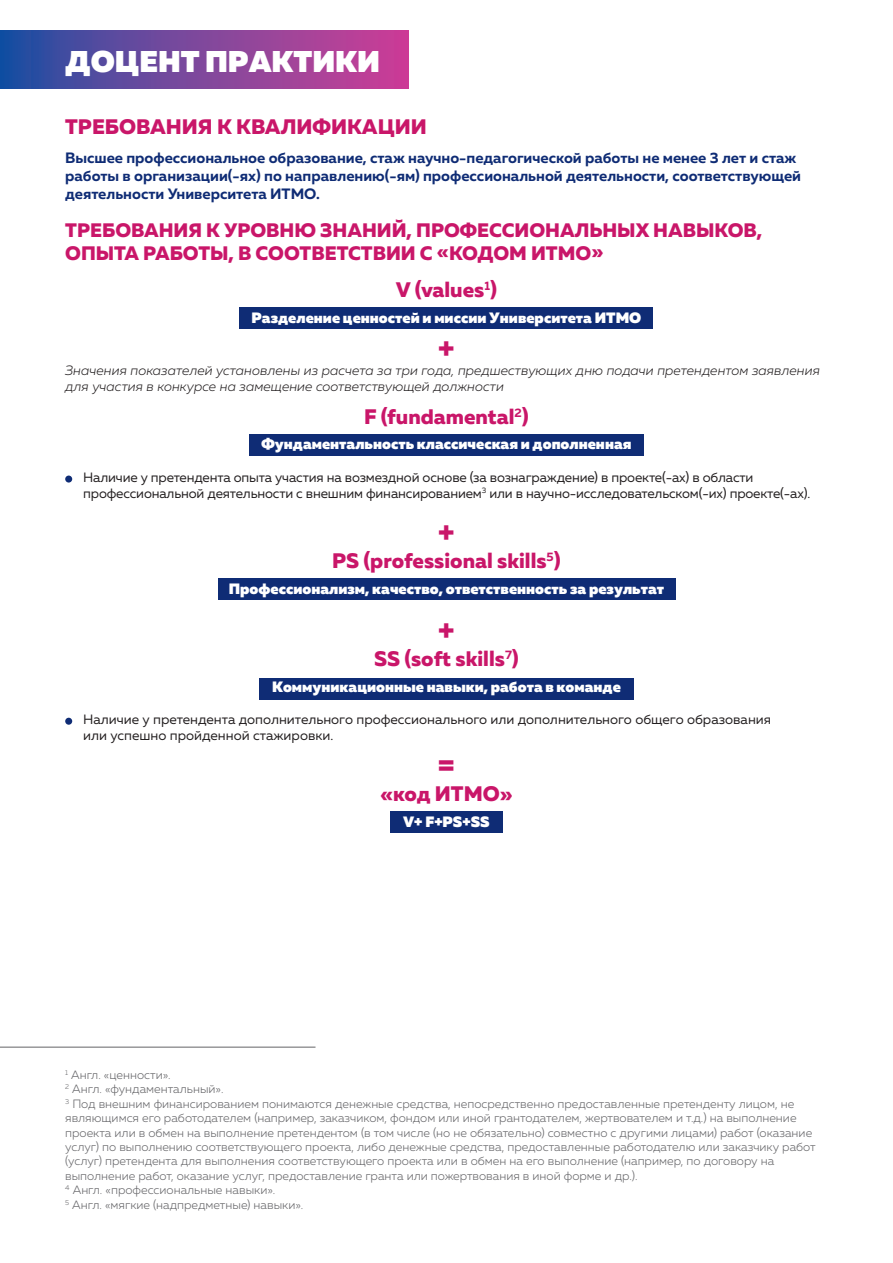
<style>
.page{position:relative;width:893px;height:1263px;background:#fff}
.page>*{position:absolute;margin:0;border:0;box-sizing:border-box;transform-origin:0 0}
.t1{font:900 30px "Muller";color:#fff}
.t2{font:800 30px "Muller";color:#c91669}
.t3{font:800 21px "Muller";color:#c91669}
.t4{font:800 19.5px/23.4px "Muller";color:#c91669}
.t5{font:700 15px/18px "Muller";color:#0f2c75}
.t6{font:900 15px "Muller";color:#fff}
.t7{font:13.5px/16.2px "Muller";letter-spacing:-.01em;color:#231f20}
.t8{font:italic 300 13.5px/16.2px "Muller";color:#231f20}
.t9{font:300 12px/14.4px "Muller";color:#636366}
</style>
<div class="page">
<div style="left:240px;top:308px;width:413px;height:21px;background:#0f2c75"></div>
<div style="left:249px;top:434px;width:395px;height:21px;background:#0f2c75"></div>
<div style="left:218px;top:578px;width:457px;height:21px;background:#0f2c75"></div>
<div style="left:259px;top:678px;width:375px;height:21px;background:#0f2c75"></div>
<div style="left:390px;top:812px;width:113px;height:21px;background:#0f2c75"></div>
<svg style="left:0;top:31px;width:408px;height:57px"></svg>
<div style="left:65px;top:476px;width:7px;height:6px;background:#0f2c75;border-radius:50%"></div>
<div style="left:65px;top:718px;width:7px;height:7px;background:#0f2c75;border-radius:50%"></div>
<hr style="left:0;top:1047px;width:315px;height:1px;background:#636366">
<h1 class="t1" style="left:65px;top:42px;width:316px">ДОЦЕНТ ПРАКТИКИ</h1>
<h2 class="t3" style="left:65px;top:114px;width:363px">ТРЕБОВАНИЯ К КВАЛИФИКАЦИИ</h2>
<p class="t5" style="left:65px;top:149px;width:737px">Высшее профессиональное образование, стаж научно-педагогической работы не менее 3 лет и стаж работы в организации(-ях) по направлению(-ям) профессиональной деятельности, соответствующей деятельности Университета ИТМО.</p>
<h3 class="t4" style="left:65px;top:218px;width:699px">ТРЕБОВАНИЯ К УРОВНЮ ЗНАНИЙ, ПРОФЕССИОНАЛЬНЫХ НАВЫКОВ,<br>ОПЫТА РАБОТЫ, В СООТВЕТСТВИИ С «КОДОМ ИТМО»</h3>
<h2 class="t3" style="left:396px;top:276px;width:103px">V (values<sup>1</sup>)</h2>
<p class="t6" style="left:252px;top:308px;width:391px">Разделение ценностей и миссии Университета ИТМО</p>
<h1 class="t2" style="left:438px;top:329px;width:18px">+</h1>
<p class="t8" style="left:65px;top:362px;width:756px">Значения показателей установлены из расчета за три года, предшествующих дню подачи претендентом заявления для участия в конкурсе на замещение соответствующей должности</p>
<h2 class="t3" style="left:364px;top:403px;width:166px">F (fundamental<sup>2</sup>)</h2>
<p class="t6" style="left:261px;top:434px;width:371px">Фундаментальность классическая и дополненная</p>
<p class="t7" style="left:83px;top:469px;width:729px">Наличие у претендента опыта участия на возмездной основе (за вознаграждение) в проекте(-ах) в области профессиональной деятельности с внешним финансированием<sup>3</sup> или в научно-исследовательском(-их) проекте(-ах).</p>
<h1 class="t2" style="left:438px;top:513px;width:18px">+</h1>
<h2 class="t3" style="left:332px;top:547px;width:230px">PS (professional skills<sup>5</sup>)</h2>
<p class="t6" style="left:229px;top:579px;width:437px">Профессионализм, качество, ответственность за результат</p>
<h1 class="t2" style="left:438px;top:611px;width:18px">+</h1>
<h2 class="t3" style="left:374px;top:645px;width:146px">SS (soft skills<sup>7</sup>)</h2>
<p class="t6" style="left:272px;top:677px;width:350px">Коммуникационные навыки, работа в команде</p>
<p class="t7" style="left:83px;top:711px;width:689px">Наличие у претендента дополнительного профессионального или дополнительного общего образования или успешно пройденной стажировки.</p>
<h1 class="t2" style="left:438px;top:747px;width:19px">=</h1>
<h2 class="t3" style="left:380px;top:781px;width:134px">«код ИТМО»</h2>
<p class="t6" style="left:403px;top:812px;width:88px">V+ F+PS+SS</p>
<p class="t9" style="left:65px;top:1067px;width:752px"><sup>1</sup> Англ. «ценности».<br><sup>2</sup> Англ. «фундаментальный».<br><sup>3</sup> Под внешним финансированием понимаются денежные средства, непосредственно предоставленные претенденту лицом, не являющимся его работодателем (например, заказчиком, фондом или иной грантодателем, жертвователем и т.д.) на выполнение проекта или в обмен на выполнение претендентом (в том числе (но не обязательно) совместно с другими лицами) работ (оказание услуг) по выполнению соответствующего проекта, либо денежные средства, предоставленные работодателю или заказчику работ (услуг) претендента для выполнения соответствующего проекта или в обмен на его выполнение (например, по договору на выполнение работ, оказание услуг, предоставление гранта или пожертвования в иной форме и др.).<br><sup>4</sup> Англ. «профессиональные навыки».<br><sup>5</sup> Англ. «мягкие (надпредметные) навыки».</p>
</div>
